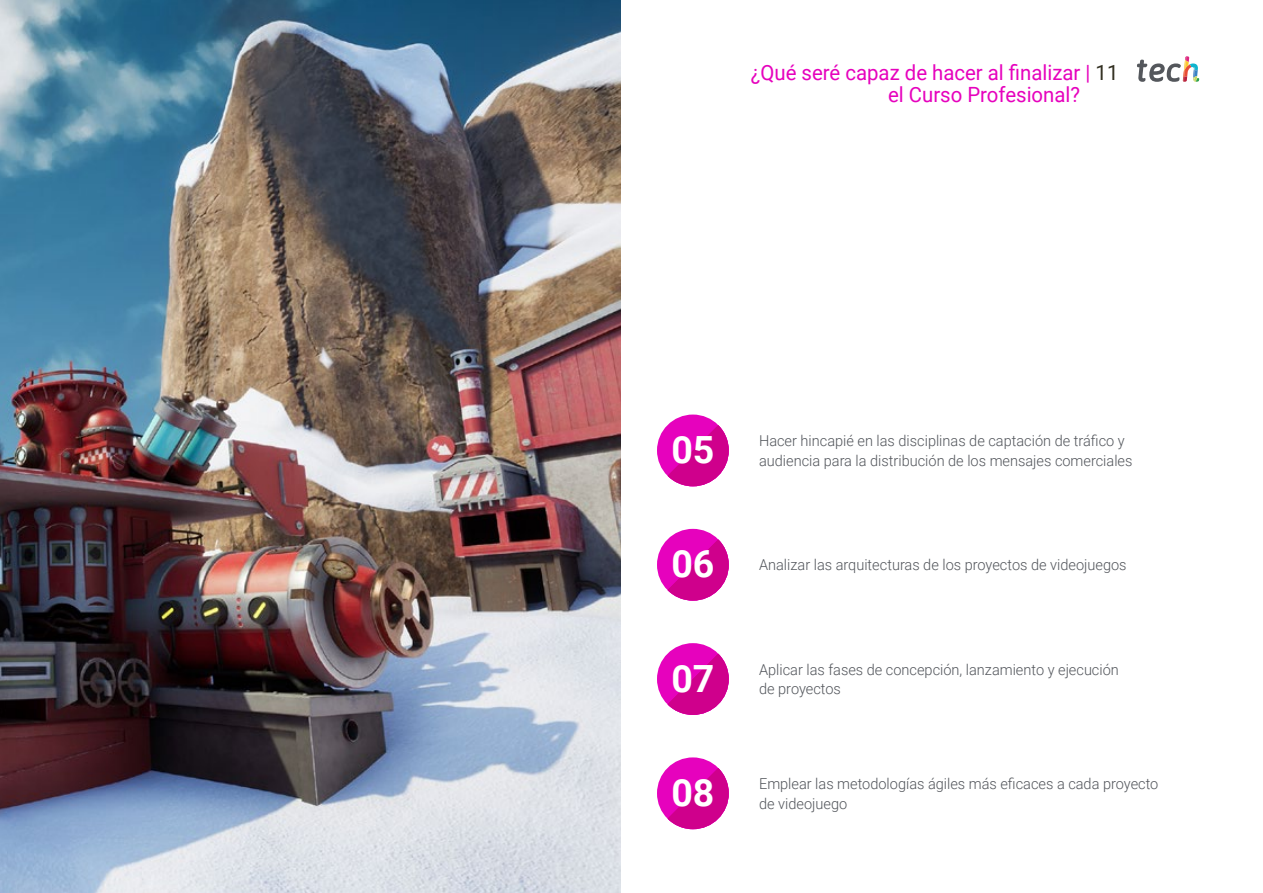
<style>
.page{position:relative;width:1263px;height:893px;background:#fff}
.page>*{position:absolute;margin:0;border:0;box-sizing:border-box;transform-origin:0 0}
.t1{font:700 37.5px "Roboto";color:#fff}
.t2{font:21px/22.5px "Roboto";color:#e602bd}
.t3{font:300 15px/19.5px "Roboto";color:#52555b}
.s1{color:#312e20}
</style>
<div class="page">
<img style="left:0;top:0;width:621px;height:893px">
<svg style="left:1137px;top:56px;width:62px;height:26px"></svg>
<div style="left:657px;top:529px;width:72px;height:72px;background:#e602bd;border-radius:50%"></div>
<svg style="left:667px;top:539px;width:62px;height:62px"></svg>
<div style="left:657px;top:757px;width:72px;height:72px;background:#e602bd;border-radius:50%"></div>
<svg style="left:667px;top:768px;width:62px;height:61px"></svg>
<div style="left:657px;top:643px;width:72px;height:72px;background:#e602bd;border-radius:50%"></div>
<svg style="left:667px;top:654px;width:62px;height:61px"></svg>
<div style="left:657px;top:415px;width:72px;height:71px;background:#e602bd;border-radius:50%"></div>
<svg style="left:667px;top:425px;width:62px;height:61px"></svg>
<h2 class="t2" style="left:888px;top:60px;width:232px;text-indent:-137px">¿Qué seré capaz de hacer al finalizar | <span class="s1">11 </span>el Curso Profesional?</h2>
<h1 class="t1" style="left:671px;top:424px;width:45px">05</h1>
<p class="t3" style="left:759px;top:431px;width:367px">Hacer hincapié en las disciplinas de captación de tráfico y</p>
<p class="t3" style="left:759px;top:450px;width:375px">audiencia para la distribución de los mensajes comerciales</p>
<h1 class="t1" style="left:671px;top:538px;width:45px">06</h1>
<p class="t3" style="left:759px;top:555px;width:369px">Analizar las arquitecturas de los proyectos de videojuegos</p>
<h1 class="t1" style="left:671px;top:652px;width:45px">07</h1>
<p class="t3" style="left:759px;top:659px;width:361px">Aplicar las fases de concepción, lanzamiento y ejecución de proyectos</p>
<h1 class="t1" style="left:671px;top:766px;width:45px">08</h1>
<p class="t3" style="left:759px;top:773px;width:401px">Emplear las metodologías ágiles más eficaces a cada proyecto de videojuego</p>
</div>
